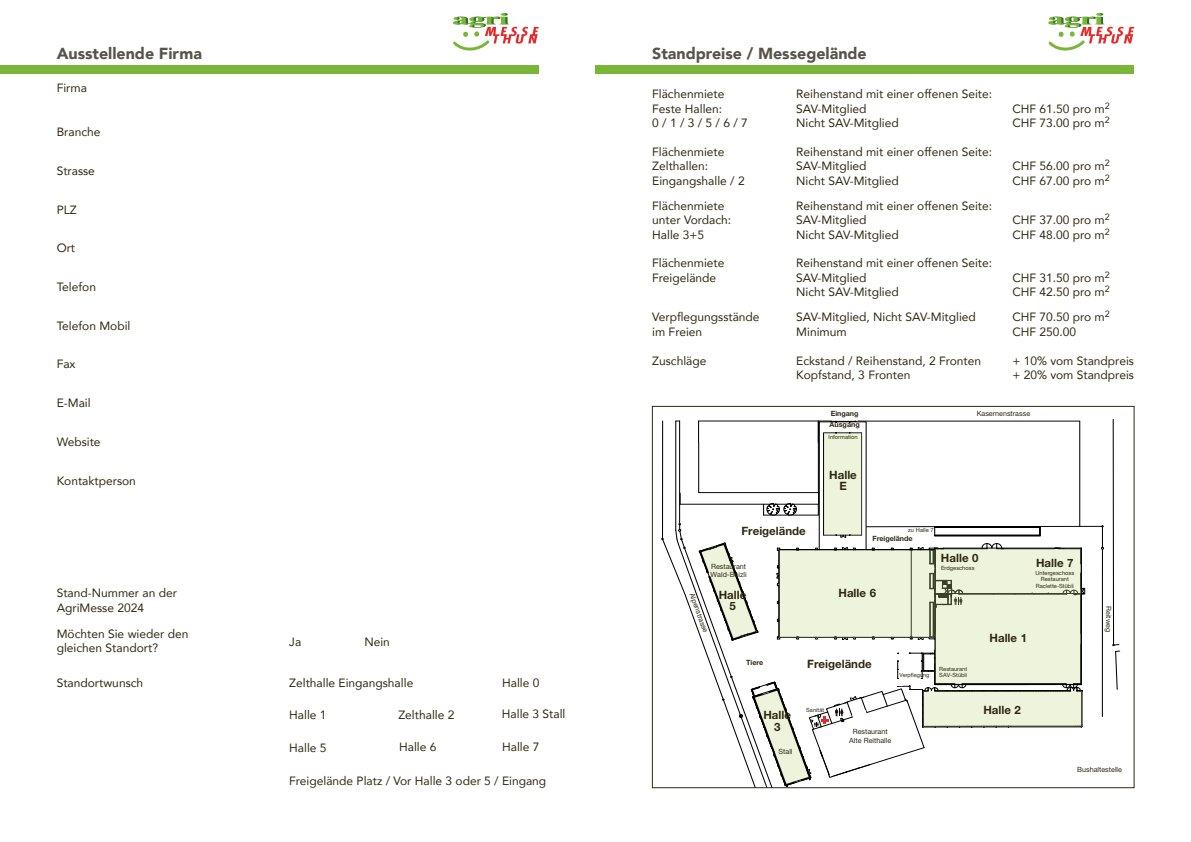
<style>
.page{position:relative;width:1191px;height:842px;background:#fff}
.page>*{position:absolute;margin:0;border:0;box-sizing:border-box;transform-origin:0 0}
.t1{font:900 16px "Avenir";color:#57544b}
.t2{font:12px/14.4px "Avenir";color:#2f2912}
.t3{font:700 11.5px/11.3px "Helvetica Neue LT Std";color:#2f2912;text-align:center}
.t4{font:7.2px/8.6px "Helvetica Neue LT Std";color:#2f2912;text-align:center}
.t5{font:700 7.2px/11.3px "Helvetica Neue LT Std";color:#2f2912}
.t6{font:5.7px/6.5px "Helvetica Neue LT Std";color:#2f2912;text-align:center}
</style>
<div class="page">
<div style="left:595px;top:65px;width:539px;height:9px;background:#79b638"></div>
<svg style="left:1048px;top:13px;width:86px;height:38px"></svg>
<div style="left:0;top:65px;width:539px;height:9px;background:#79b638"></div>
<svg style="left:453px;top:13px;width:86px;height:38px"></svg>
<svg style="left:661px;top:419px;width:459px;height:369px"></svg>
<div style="left:896px;top:679px;width:6px;height:7px;background:#fff"></div>
<h1 class="t1" style="left:57px;top:39px;width:147px">Ausstellende Firma</h1>
<p class="t2" style="left:57px;top:81px;width:32px">Firma</p>
<p class="t2" style="left:57px;top:125px;width:45px">Branche</p>
<p class="t2" style="left:57px;top:163px;width:40px">Strasse</p>
<p class="t2" style="left:57px;top:202px;width:22px">PLZ</p>
<p class="t2" style="left:57px;top:241px;width:20px">Ort</p>
<p class="t2" style="left:57px;top:279px;width:41px">Telefon</p>
<p class="t2" style="left:57px;top:318px;width:75px">Telefon Mobil</p>
<p class="t2" style="left:57px;top:357px;width:20px">Fax</p>
<p class="t2" style="left:57px;top:395px;width:35px">E-Mail</p>
<p class="t2" style="left:57px;top:434px;width:45px">Website</p>
<p class="t2" style="left:57px;top:473px;width:81px">Kontaktperson</p>
<p class="t2" style="left:57px;top:585px;width:122px">Stand-Nummer an der<br>AgriMesse 2024</p>
<p class="t2" style="left:57px;top:626px;width:133px">Möchten Sie wieder den gleichen Standort?</p>
<p class="t2" style="left:289px;top:634px;width:14px">Ja</p>
<p class="t2" style="left:364px;top:634px;width:27px">Nein</p>
<p class="t2" style="left:57px;top:676px;width:88px">Standortwunsch</p>
<p class="t2" style="left:289px;top:675px;width:126px">Zelthalle Eingangshalle</p>
<p class="t2" style="left:502px;top:675px;width:39px">Halle 0</p>
<p class="t2" style="left:289px;top:707px;width:39px">Halle 1</p>
<p class="t2" style="left:502px;top:706px;width:65px">Halle 3 Stall</p>
<p class="t2" style="left:289px;top:740px;width:39px">Halle 5</p>
<p class="t2" style="left:399px;top:739px;width:39px">Halle 6</p>
<p class="t2" style="left:289px;top:774px;width:258px">Freigelände Platz / Vor Halle 3 oder 5 / Eingang</p>
<p class="t2" style="left:398px;top:708px;width:58px">Zelthalle 2</p>
<p class="t2" style="left:502px;top:739px;width:39px">Halle 7</p>
<h1 class="t1" style="left:652px;top:39px;width:216px">Standpreise / Messegelände</h1>
<p class="t2" style="left:652px;top:86px;width:74px">Flächenmiete</p>
<p class="t2" style="left:796px;top:86px;width:197px">Reihenstand mit einer offenen Seite:</p>
<p class="t2" style="left:652px;top:101px;width:72px">Feste Hallen:</p>
<p class="t2" style="left:796px;top:101px;width:72px">SAV-Mitglied</p>
<p class="t2" style="left:1012px;top:101px;width:99px">CHF 61.50 pro m<sup>2</sup></p>
<p class="t2" style="left:652px;top:115px;width:97px">0 / 1 / 3 / 5 / 6 / 7</p>
<p class="t2" style="left:796px;top:115px;width:104px">Nicht SAV-Mitglied</p>
<p class="t2" style="left:1012px;top:115px;width:99px">CHF 73.00 pro m<sup>2</sup></p>
<p class="t2" style="left:652px;top:144px;width:74px">Flächenmiete</p>
<p class="t2" style="left:796px;top:144px;width:197px">Reihenstand mit einer offenen Seite:</p>
<p class="t2" style="left:652px;top:158px;width:58px">Zelthallen:</p>
<p class="t2" style="left:796px;top:158px;width:72px">SAV-Mitglied</p>
<p class="t2" style="left:1012px;top:158px;width:99px">CHF 56.00 pro m<sup>2</sup></p>
<p class="t2" style="left:652px;top:173px;width:94px">Eingangshalle / 2</p>
<p class="t2" style="left:796px;top:173px;width:104px">Nicht SAV-Mitglied</p>
<p class="t2" style="left:1012px;top:173px;width:99px">CHF 67.00 pro m<sup>2</sup></p>
<p class="t2" style="left:652px;top:198px;width:74px">Flächenmiete</p>
<p class="t2" style="left:796px;top:198px;width:197px">Reihenstand mit einer offenen Seite:</p>
<p class="t2" style="left:652px;top:212px;width:80px">unter Vordach:</p>
<p class="t2" style="left:796px;top:212px;width:72px">SAV-Mitglied</p>
<p class="t2" style="left:1012px;top:212px;width:99px">CHF 37.00 pro m<sup>2</sup></p>
<p class="t2" style="left:652px;top:227px;width:54px">Halle 3+5</p>
<p class="t2" style="left:796px;top:227px;width:104px">Nicht SAV-Mitglied</p>
<p class="t2" style="left:1012px;top:227px;width:99px">CHF 48.00 pro m<sup>2</sup></p>
<p class="t2" style="left:652px;top:256px;width:74px">Flächenmiete</p>
<p class="t2" style="left:796px;top:256px;width:197px">Reihenstand mit einer offenen Seite:</p>
<p class="t2" style="left:652px;top:270px;width:66px">Freigelände</p>
<p class="t2" style="left:796px;top:270px;width:72px">SAV-Mitglied</p>
<p class="t2" style="left:1012px;top:270px;width:99px">CHF 31.50 pro m<sup>2</sup></p>
<p class="t2" style="left:796px;top:284px;width:104px">Nicht SAV-Mitglied</p>
<p class="t2" style="left:1012px;top:284px;width:99px">CHF 42.50 pro m<sup>2</sup></p>
<p class="t2" style="left:652px;top:310px;width:109px">Verpflegungsstände</p>
<p class="t2" style="left:796px;top:310px;width:181px">SAV-Mitglied, Nicht SAV-Mitglied</p>
<p class="t2" style="left:1012px;top:310px;width:99px">CHF 70.50 pro m<sup>2</sup></p>
<p class="t2" style="left:652px;top:324px;width:52px">im Freien</p>
<p class="t2" style="left:796px;top:324px;width:52px">Minimum</p>
<p class="t2" style="left:1012px;top:324px;width:65px">CHF 250.00</p>
<p class="t2" style="left:652px;top:353px;width:56px">Zuschläge</p>
<p class="t2" style="left:796px;top:353px;width:186px">Eckstand / Reihenstand, 2 Fronten</p>
<p class="t2" style="left:1012px;top:353px;width:123px">+ 10% vom Standpreis</p>
<p class="t2" style="left:796px;top:367px;width:116px">Kopfstand, 3 Fronten</p>
<p class="t2" style="left:1012px;top:367px;width:123px">+ 20% vom Standpreis</p>
<p class="t3" style="left:741px;top:525px;width:66px">Freigelände</p>
<p class="t4" style="left:710px;top:562px;width:38px;text-align:left">Restaurant<br>Wald-Beizli</p>
<p class="t3" style="left:718px;top:589px;width:29px">Halle<br>5</p>
<p class="t4" style="left:696px;top:591px;width:43px;rotate:70deg">Alpenstrasse</p>
<p class="t5" style="left:829px;top:407px;width:32px">Eingang<br>Ausgang</p>
<p class="t6" style="left:828px;top:434px;width:31px">Information</p>
<p class="t3" style="left:829px;top:469px;width:29px">Halle<br>E</p>
<p class="t4" style="left:976px;top:409px;width:55px">Kasernenstrasse</p>
<p class="t6" style="left:908px;top:527px;width:27px">zu Halle 7</p>
<p class="t5" style="left:872px;top:533px;width:42px">Freigelände</p>
<p class="t3" style="left:838px;top:587px;width:39px">Halle 6</p>
<p class="t3" style="left:941px;top:552px;width:39px">Halle 0</p>
<p class="t6" style="left:941px;top:564px;width:35px">Erdgeschoss</p>
<p class="t3" style="left:1036px;top:557px;width:39px">Halle 7</p>
<p class="t6" style="left:1035px;top:569px;width:40px">Untergeschoss<br>Restaurant<br>Raclette-Stübli</p>
<p class="t3" style="left:989px;top:632px;width:39px">Halle 1</p>
<p class="t5" style="left:746px;top:657px;width:19px">Tiere</p>
<p class="t3" style="left:763px;top:709px;width:29px">Halle<br>3</p>
<p class="t4" style="left:778px;top:747px;width:15px">Stall</p>
<p class="t3" style="left:807px;top:658px;width:66px">Freigelände</p>
<p class="t6" style="left:899px;top:672px;width:32px">Verpflegung</p>
<p class="t6" style="left:939px;top:665px;width:29px;text-align:left">Restaurant<br>SAV-Stübli</p>
<p class="t6" style="left:806px;top:706px;width:19px">Sanität</p>
<p class="t4" style="left:849px;top:727px;width:44px">Restaurant<br>Alte Reithalle</p>
<p class="t3" style="left:983px;top:704px;width:39px">Halle 2</p>
<p class="t4" style="left:1113px;top:606px;width:28px;rotate:90deg">Reitweg</p>
<p class="t4" style="left:1077px;top:765px;width:46px">Bushaltestelle</p>
</div>
